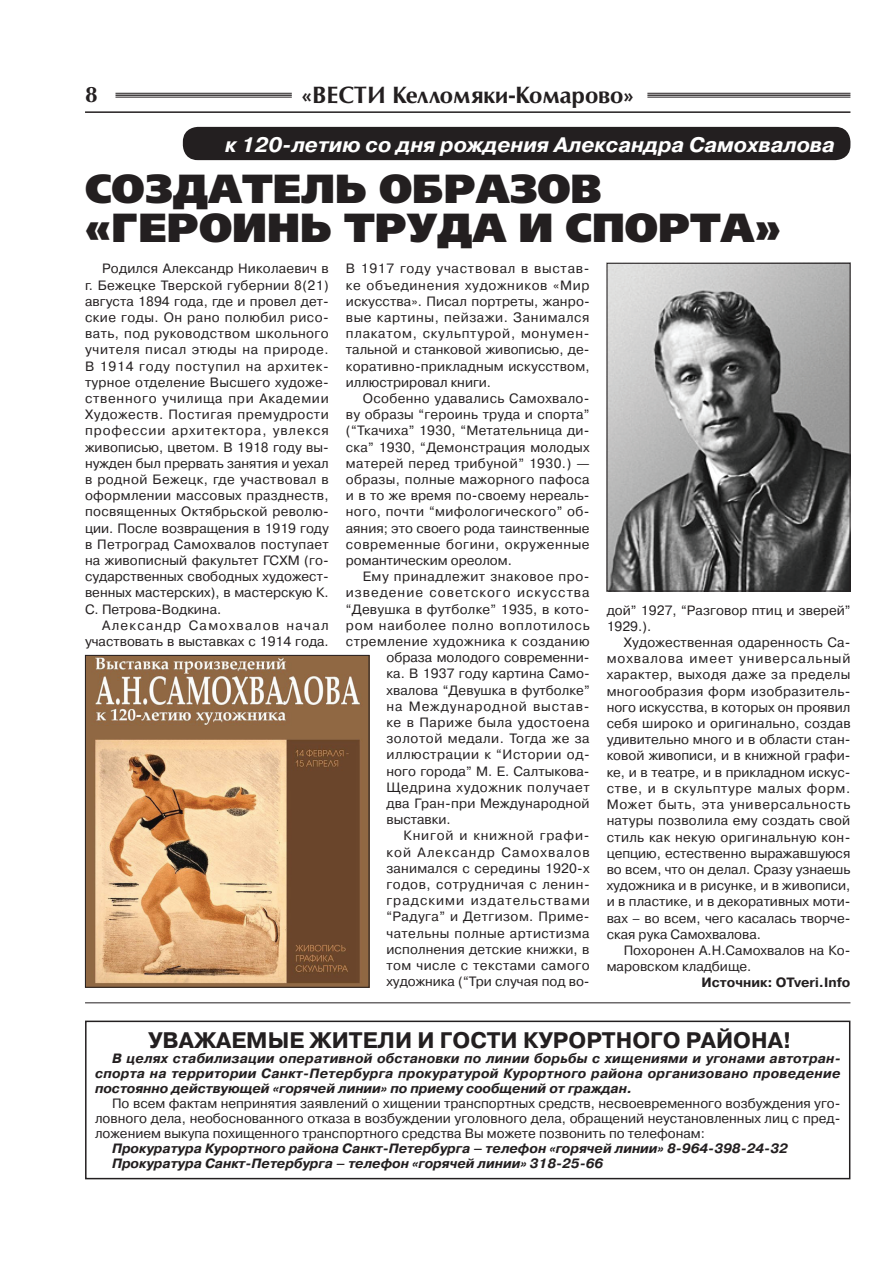
<style>
.page{position:relative;width:893px;height:1263px;background:#fff}
.page>*{position:absolute;margin:0;border:0;box-sizing:border-box;transform-origin:0 0}
.t1{font:40.5px/39px "Free Set Black C";color:#231f20}
.t2{font:700 22.5px "Pragmatica C";color:#231f20}
.t3{font:700 22.5px "Opium New";color:#231f20}
.t4{font:700 22.5px "AG Opus HR";color:#231f20}
.t5{font:italic 700 21px "Pragmatica C";color:#fff}
.t6{font:13.5px/16.2px "Pragmatica C";letter-spacing:.015em;color:#231f20;text-align:justify}
.t7{font:italic 700 13.5px/15px "Pragmatica C";color:#231f20;text-align:justify}
.t8{font:13.5px "Pragmatica C";letter-spacing:.075em;color:#231f20}
.t9{font:13.5px "Pragmatica C";letter-spacing:.045em;color:#231f20}
.t10{font:13.5px "Pragmatica C";letter-spacing:.035em;color:#231f20}
.t11{font:13.5px "Pragmatica C";letter-spacing:.04em;color:#231f20}
.t12{font:13.5px "Pragmatica C";letter-spacing:.055em;color:#231f20}
.t13{font:13.5px "Pragmatica C";letter-spacing:.07em;color:#231f20}
.t14{font:13.5px "Pragmatica C";letter-spacing:.06em;color:#231f20}
.t15{font:700 13.5px "Pragmatica C";color:#231f20}
</style>
<div class="page">
<hr style="left:115px;top:93px;width:177px;height:1px;background:#231f20">
<hr style="left:115px;top:95px;width:177px;height:1px;background:#231f20">
<hr style="left:115px;top:97px;width:177px;height:1px;background:#231f20">
<hr style="left:647px;top:93px;width:203px;height:1px;background:#231f20">
<hr style="left:647px;top:95px;width:203px;height:1px;background:#231f20">
<hr style="left:647px;top:97px;width:203px;height:1px;background:#231f20">
<hr style="left:85px;top:111px;width:765px;height:2px;background:#231f20">
<img style="left:609px;top:265px;width:239px;height:324px">
<div style="left:607px;top:263px;width:243px;height:328px;border:1px solid #231f20"></div>
<img style="left:87px;top:657px;width:280px;height:329px">
<div style="left:85px;top:655px;width:284px;height:333px;border:1px solid #231f20"></div>
<div style="left:183px;top:127px;width:667px;height:33px;background:#231f20;border-radius:15px"></div>
<hr style="left:85px;top:1002px;width:765px;height:1px;background:#231f20">
<div style="left:85px;top:1020px;width:765px;height:159px;border:2px solid #231f20"></div>
<h2 class="t4" style="left:85px;top:81px;width:14px">8</h2>
<h2 class="t3" style="left:301px;top:81px;width:334px">«ВЕСТИ Келломяки-Комарово»</h2>
<h3 class="t5" style="left:225px;top:133px;width:611px">к 120-летию со дня рождения Александра Самохвалова</h3>
<h1 class="t1" style="left:85px;top:170px;width:697px">СОЗДАТЕЛЬ ОБРАЗОВ «ГЕРОИНЬ ТРУДА И СПОРТА»</h1>
<p class="t6" style="left:85px;top:261px;width:245px;text-indent:17px">Родился Александр Николаевич в г. Бежецке Тверской губернии 8(21) августа 1894 года, где и провел дет&shy;ские годы. Он рано полюбил рисо&shy;вать, под руководством школьного учителя писал этюды на природе.<br>В 1914 году поступил на архитек&shy;турное отделение Высшего художе&shy;ственного училища при Академии Художеств. Постигая премудрости профессии архитектора, увлекся живописью, цветом. В 1918 году вы&shy;нужден был прервать занятия и уехал в родной Бежецк, где участвовал в оформлении массовых празднеств, посвященных Октябрьской револю&shy;ции. После возвращения в 1919 году в Петроград Самохвалов поступает на живописный факультет ГСХМ (го&shy;сударственных свободных художест&shy;венных мастерских), в мастерскую К.<br>С. Петрова-Водкина.</p>
<p class="t6" style="left:85px;top:617px;width:245px;text-align:right">Александр Самохвалов начал участвовать в выставках с 1914 года.</p>
<p class="t6" style="left:346px;top:261px;width:245px">В 1917 году участвовал в выстав&shy;ке объединения художников «Мир искусства». Писал портреты, жанро&shy;вые картины, пейзажи. Занимался плакатом, скульптурой, монумен&shy;тальной и станковой живописью, де&shy;коративно-прикладным искусством, иллюстрировал книги.</p>
<p class="t6" style="left:346px;top:390px;width:245px;text-indent:17px">Особенно удавались Самохвало&shy;ву образы “героинь труда и спорта” (“Ткачиха” 1930, “Метательница ди&shy;ска” 1930, “Демонстрация молодых матерей перед трибуной” 1930.) — образы, полные мажорного пафоса и в то же время по-своему нереаль&shy;ного, почти “мифологического” об&shy;аяния; это своего рода таинственные современные богини, окруженные романтическим ореолом.</p>
<p class="t10" style="left:363px;top:569px;width:228px">Ему принадлежит знаковое про-</p>
<p class="t8" style="left:346px;top:585px;width:245px">изведение советского искусства</p>
<p class="t6" style="left:346px;top:601px;width:245px">“Девушка в футболке” 1935, в кото-</p>
<p class="t12" style="left:346px;top:618px;width:245px">ром наиболее полно воплотилось</p>
<p class="t10" style="left:346px;top:634px;width:245px">стремление художника к созданию</p>
<p class="t6" style="left:386px;top:650px;width:205px">образа молодого современни-</p>
<p class="t6" style="left:386px;top:666px;width:205px">ка. В 1937 году картина Само-</p>
<p class="t6" style="left:386px;top:682px;width:205px">хвалова “Девушка в футболке”</p>
<p class="t13" style="left:386px;top:699px;width:205px">на Международной выстав-</p>
<p class="t9" style="left:386px;top:715px;width:205px">ке в Париже была удостоена</p>
<p class="t11" style="left:386px;top:731px;width:205px">золотой медали. Тогда же за</p>
<p class="t11" style="left:386px;top:747px;width:205px">иллюстрации к “Истории од-</p>
<p class="t6" style="left:386px;top:763px;width:205px">ного города” М. Е. Салтыкова-</p>
<p class="t9" style="left:386px;top:780px;width:205px">Щедрина художник получает</p>
<p class="t6" style="left:386px;top:795px;width:205px">два Гран-при Международной</p>
<p class="t6" style="left:386px;top:812px;width:66px">выставки.</p>
<p class="t14" style="left:403px;top:828px;width:188px">Книгой и книжной графи-</p>
<p class="t8" style="left:386px;top:844px;width:205px">кой Александр Самохвалов</p>
<p class="t6" style="left:386px;top:860px;width:205px">занимался с середины 1920-х</p>
<p class="t9" style="left:386px;top:877px;width:205px">годов, сотрудничая с ленин-</p>
<p class="t8" style="left:386px;top:893px;width:205px">градскими издательствами</p>
<p class="t6" style="left:386px;top:909px;width:205px">“Радуга” и Детгизом. Приме-</p>
<p class="t6" style="left:386px;top:925px;width:205px">чательны полные артистизма</p>
<p class="t6" style="left:386px;top:941px;width:205px">исполнения детские книжки, в</p>
<p class="t6" style="left:386px;top:957px;width:205px">том числе с текстами самого</p>
<p class="t6" style="left:386px;top:974px;width:205px">художника (“Три случая под во-</p>
<p class="t6" style="left:607px;top:602px;width:245px">дой” 1927, “Разговор птиц и зверей”<br>1929.).</p>
<p class="t6" style="left:607px;top:634px;width:245px;text-indent:17px">Художественная одаренность Са&shy;мохвалова имеет универсальный характер, выходя даже за пределы многообразия форм изобразитель&shy;ного искусства, в которых он проявил себя широко и оригинально, создав удивительно много и в области стан&shy;ковой живописи, и в книжной графи&shy;ке, и в театре, и в прикладном искус&shy;стве, и в скульптуре малых форм.<br>Может быть, эта универсальность натуры позволила ему создать свой стиль как некую оригинальную кон&shy;цепцию, естественно выражавшуюся во всем, что он делал. Сразу узнаешь художника и в рисунке, и в живописи, и в пластике, и в декоративных моти&shy;вах – во всем, чего касалась творче&shy;ская рука Самохвалова.</p>
<p class="t6" style="left:607px;top:942px;width:245px;text-indent:17px">Похоронен А.Н.Самохвалов на Ко&shy;маровском кладбище.</p>
<p class="t15" style="left:702px;top:975px;width:150px">Источник: OTveri.Info</p>
<h2 class="t2" style="left:148px;top:1028px;width:645px">УВАЖАЕМЫЕ ЖИТЕЛИ И ГОСТИ КУРОРТНОГО РАЙОНА!</h2>
<p class="t7" style="left:95px;top:1051px;width:747px;text-indent:17px">В целях стабилизации оперативной обстановки по линии борьбы с хищениями и угонами автотран&shy;спорта на территории Санкт-Петербурга прокуратурой Курортного района организовано проведение постоянно действующей «горячей линии» по приему сообщений от граждан.</p>
<p class="t6" style="left:95px;top:1096px;width:747px;line-height:15px;text-indent:17px">По всем фактам непринятия заявлений о хищении транспортных средств, несвоевременного возбуждения уго&shy;ловного дела, необоснованного отказа в возбуждении уголовного дела, обращений неустановленных лиц с пред&shy;ложением выкупа похищенного транспортного средства Вы можете позвонить по телефонам:</p>
<p class="t7" style="left:112px;top:1141px;width:677px">Прокуратура Курортного района Санкт-Петербурга – телефон «горячей линии» 8-964-398-24-32<br>Прокуратура Санкт-Петербурга – телефон «горячей линии» 318-25-66</p>
</div>
